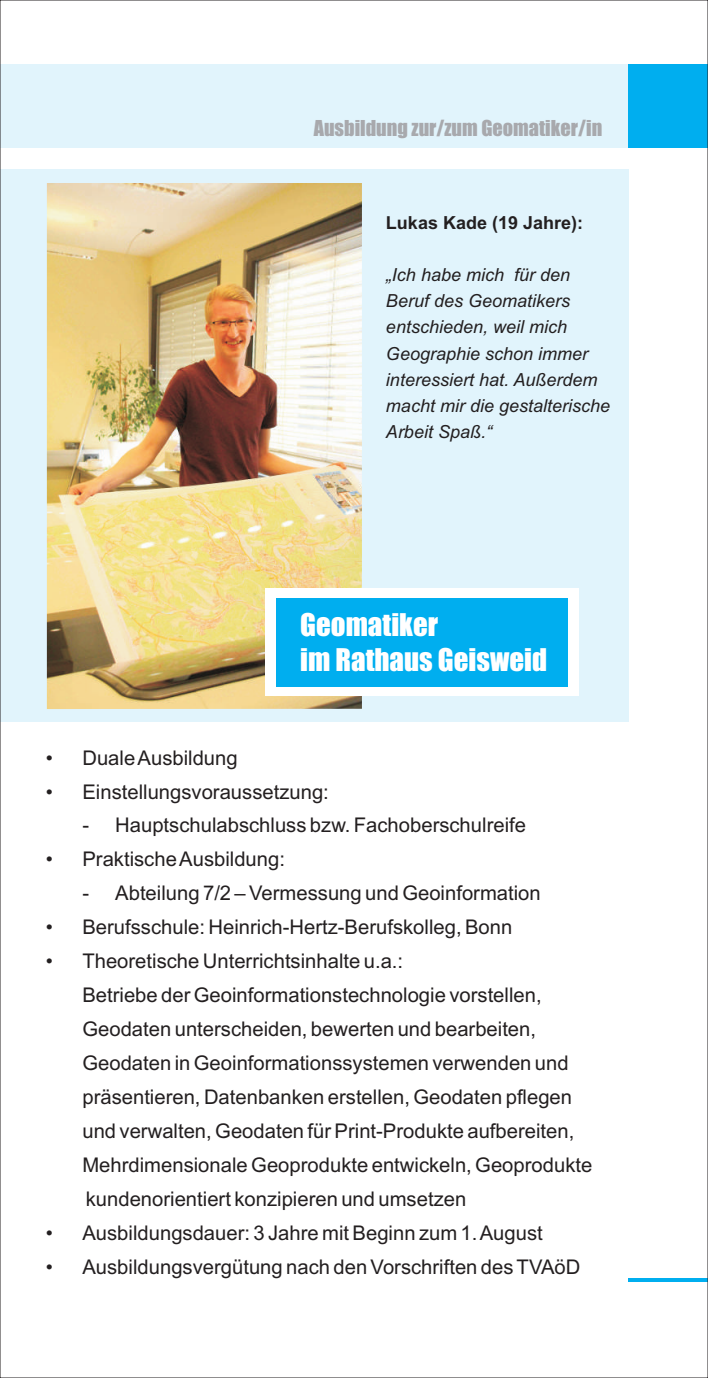
<style>
.page{position:relative;width:708px;height:1378px;background:#fff}
.page>*{position:absolute;margin:0;border:0;box-sizing:border-box;transform-origin:0 0}
.t1{font:28.8px/35.3px "Impact";color:#fff}
.t2{font:20.25px/34px "Arial";color:#231f20}
.t3{font:20.25px "Impact";color:#a8a9ad}
.t4{font:italic 18px/26.1px "Arial";color:#231f20}
.t5{font:700 18px "Arial";color:#231f20}
</style>
<div class="page">
<hr style="left:628px;top:1278px;width:80px;height:3px;background:#00aeef">
<div style="left:628px;top:64px;width:80px;height:83px;background:#00aeef"></div>
<div style="left:0;top:64px;width:628px;height:83px;background:#e1f4fc"></div>
<div style="left:0;top:169px;width:628px;height:553px;background:#e1f4fc"></div>
<img style="left:47px;top:183px;width:315px;height:526px">
<div style="left:266px;top:588px;width:313px;height:108px;background:#fff"></div>
<div style="left:276px;top:598px;width:292px;height:88px;background:#00aeef"></div>
<p class="t3" style="left:314px;top:120px;width:290px">Ausbildung zur/zum Geomatiker/in</p>
<p class="t5" style="left:386px;top:216px;width:199px">Lukas Kade (19 Jahre):</p>
<p class="t4" style="left:386px;top:263px;width:226px">„Ich habe mich für den<br>Beruf des Geomatikers entschieden, weil mich<br>Geographie schon immer interessiert hat. Außerdem macht mir die gestalterische<br>Arbeit Spaß.“</p>
<h1 class="t1" style="left:300px;top:608px;width:248px">Geomatiker<br>im Rathaus Geisweid</h1>
<p class="t2" style="left:82px;top:742px;width:157px">Duale Ausbildung</p>
<p class="t2" style="left:46px;top:742px;width:9px">•</p>
<p class="t2" style="left:46px;top:776px;width:284px">• Einstellungsvoraussetzung:</p>
<p class="t2" style="left:82px;top:810px;width:445px">- Hauptschulabschluss bzw. Fachoberschulreife</p>
<p class="t2" style="left:46px;top:844px;width:241px">• Praktische Ausbildung:</p>
<p class="t2" style="left:82px;top:878px;width:460px">- Abteilung 7/2 – Vermessung und Geoinformation</p>
<p class="t2" style="left:46px;top:912px;width:468px">• Berufsschule: Heinrich-Hertz-Berufskolleg, Bonn</p>
<p class="t2" style="left:82px;top:946px;width:511px;text-indent:-36px">• Theoretische Unterrichtsinhalte u.a.:<br>Betriebe der Geoinformationstechnologie vorstellen, Geodaten unterscheiden, bewerten und bearbeiten, Geodaten in Geoinformationssystemen verwenden und präsentieren, Datenbanken erstellen, Geodaten pflegen und verwalten, Geodaten für Print-Produkte aufbereiten, Mehrdimensionale Geoprodukte entwickeln, Geoprodukte kundenorientiert konzipieren und umsetzen</p>
<p class="t2" style="left:46px;top:1217px;width:498px">• Ausbildungsdauer: 3 Jahre mit Beginn zum 1. August</p>
<p class="t2" style="left:46px;top:1251px;width:536px">• Ausbildungsvergütung nach den Vorschriften des TVAöD</p>
</div>
